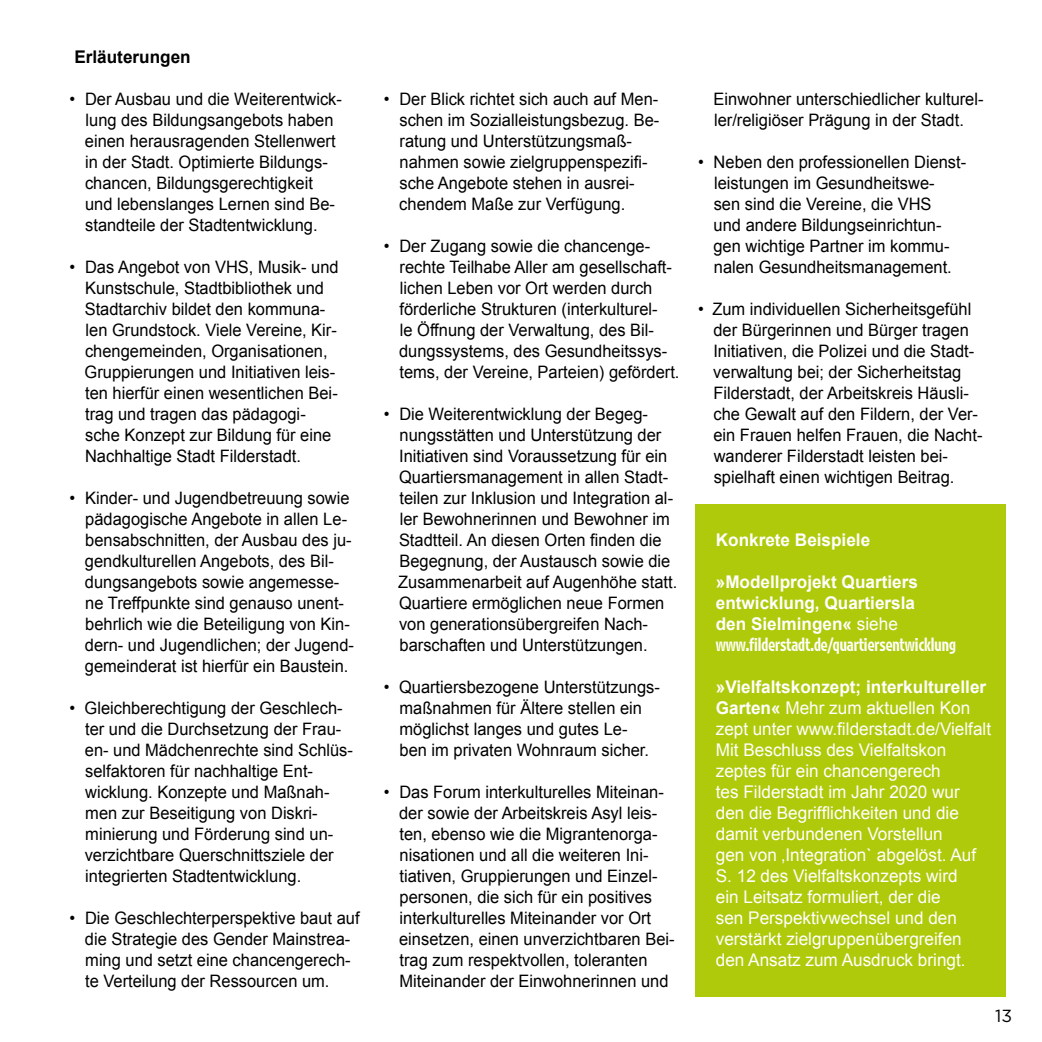
<style>
.page{position:relative;width:1042px;height:1042px;background:#fff}
.page>*{position:absolute;margin:0;border:0;box-sizing:border-box;transform-origin:0 0}
.t1{font:17.5px/21px "Arial";color:#fff}
.t2{font:700 17.5px/21px "Arial";color:#fff}
.t3{font:700 17.5px "Retina MP Condensed";color:#fff}
.t4{font:700 17.5px "Arial";color:#000}
.t5{font:17.5px "Gotham";color:#000}
.t6{font:17.15px/21px "Arial";color:#000;scale:.96 1}
.s1{font-weight:400}
</style>
<div class="page">
<div style="left:694px;top:504px;width:311px;height:492px;background:#afca0b"></div>
<p class="t4" style="left:74px;top:45px;width:118px">Erläuterungen</p>
<p class="t6" style="left:85px;top:89px;width:269px;text-indent:-15px">• Der Ausbau und die Weiterentwick&shy;lung des Bildungsangebots haben einen herausragenden Stellenwert in der Stadt. Optimierte Bildungs&shy;chancen, Bildungsgerechtigkeit und lebenslanges Lernen sind Be&shy;standteile der Stadtentwicklung.</p>
<p class="t6" style="left:85px;top:257px;width:266px;text-indent:-15px">• Das Angebot von VHS, Musik- und Kunstschule, Stadtbibliothek und Stadtarchiv bildet den kommuna&shy;len Grundstock. Viele Vereine, Kir&shy;chengemeinden, Organisationen, Gruppierungen und Initiativen leis&shy;ten hierfür einen wesentlichen Bei&shy;trag und tragen das pädagogi&shy;sche Konzept zur Bildung für eine Nachhaltige Stadt Filderstadt.</p>
<p class="t6" style="left:85px;top:488px;width:282px;text-indent:-15px">• Kinder- und Jugendbetreuung sowie pädagogische Angebote in allen Le&shy;bensabschnitten, der Ausbau des ju&shy;gendkulturellen Angebots, des Bil&shy;dungsangebots sowie angemesse&shy;ne Treffpunkte sind genauso unent&shy;behrlich wie die Beteiligung von Kin&shy;dern- und Jugendlichen; der Jugend&shy;gemeinderat ist hierfür ein Baustein.</p>
<p class="t6" style="left:85px;top:698px;width:281px;text-indent:-15px">• Gleichberechtigung der Geschlech&shy;ter und die Durchsetzung der Frau&shy;en- und Mädchenrechte sind Schlüs&shy;selfaktoren für nachhaltige Ent&shy;wicklung. Konzepte und Maßnah&shy;men zur Beseitigung von Diskri&shy;minierung und Förderung sind un&shy;verzichtbare Querschnittsziele der integrierten Stadtentwicklung.</p>
<p class="t6" style="left:85px;top:907px;width:288px;text-indent:-15px">• Die Geschlechterperspektive baut auf die Strategie des Gender Mainstrea&shy;ming und setzt eine chancengerech&shy;te Verteilung der Ressourcen um.</p>
<p class="t6" style="left:399px;top:88px;width:272px;text-indent:-15px">• Der Blick richtet sich auch auf Men&shy;schen im Sozialleistungsbezug. Be&shy;ratung und Unterstützungsmaß&shy;nahmen sowie zielgruppenspezifi&shy;sche Angebote stehen in ausrei&shy;chendem Maße zur Verfügung.</p>
<p class="t6" style="left:399px;top:235px;width:293px;text-indent:-15px">• Der Zugang sowie die chancenge&shy;rechte Teilhabe Aller am gesellschaft&shy;lichen Leben vor Ort werden durch förderliche Strukturen (interkulturel-<br>le Öffnung der Verwaltung, des Bil&shy;dungssystems, des Gesundheitssys&shy;tems, der Vereine, Parteien) gefördert.</p>
<p class="t6" style="left:398px;top:403px;width:292px;text-indent:-14px">• Die Weiterentwicklung der Begeg&shy;nungsstätten und Unterstützung der Initiativen sind Voraussetzung für ein Quartiersmanagement in allen Stadt&shy;teilen zur Inklusion und Integration al&shy;ler Bewohnerinnen und Bewohner im Stadtteil. An diesen Orten finden die Begegnung, der Austausch sowie die Zusammenarbeit auf Augenhöhe statt.<br>Quartiere ermöglichen neue Formen von generationsübergreifen Nach&shy;barschaften und Unterstützungen.</p>
<p class="t6" style="left:399px;top:676px;width:273px;text-indent:-16px">• Quartiersbezogene Unterstützungs&shy;maßnahmen für Ältere stellen ein möglichst langes und gutes Le-<br>ben im privaten Wohnraum sicher.</p>
<p class="t6" style="left:399px;top:781px;width:288px;text-indent:-15px">• Das Forum interkulturelles Miteinan&shy;der sowie der Arbeitskreis Asyl leis&shy;ten, ebenso wie die Migrantenorga&shy;nisationen und all die weiteren Ini&shy;tiativen, Gruppierungen und Einzel&shy;personen, die sich für ein positives interkulturelles Miteinander vor Ort einsetzen, einen unverzichtbaren Bei&shy;trag zum respektvollen, toleranten Miteinander der Einwohnerinnen und</p>
<p class="t6" style="left:713px;top:88px;width:283px">Einwohner unterschiedlicher kulturel&shy;ler/religiöser Prägung in der Stadt.</p>
<p class="t6" style="left:713px;top:151px;width:265px;text-indent:-15px">• Neben den professionellen Dienst&shy;leistungen im Gesundheitswe-<br>sen sind die Vereine, die VHS<br>und andere Bildungseinrichtun&shy;gen wichtige Partner im kommu&shy;nalen Gesundheitsmanagement.</p>
<p class="t6" style="left:713px;top:298px;width:282px;text-indent:-15px">• Zum individuellen Sicherheitsgefühl der Bürgerinnen und Bürger tragen Initiativen, die Polizei und die Stadt&shy;verwaltung bei; der Sicherheitstag Filderstadt, der Arbeitskreis Häusli&shy;che Gewalt auf den Fildern, der Ver&shy;ein Frauen helfen Frauen, die Nacht&shy;wanderer Filderstadt leisten bei&shy;spielhaft einen wichtigen Beitrag.</p>
<p class="t2" style="left:716px;top:530px;width:156px">Konkrete Beispiele</p>
<p class="t2" style="left:716px;top:572px;width:204px">»Modellprojekt Quartiers</p>
<p class="t2" style="left:716px;top:593px;width:201px">entwicklung, Quartiersla</p>
<p class="t2" style="left:716px;top:614px;width:184px">den Sielmingen« <span class="s1">siehe</span></p>
<p class="t3" style="left:716px;top:632px;width:242px">www.filderstadt.de/quartiersentwicklung</p>
<p class="t2" style="left:716px;top:677px;width:272px">»Vielfaltskonzept; interkultureller<br>Garten« <span class="s1">Mehr zum aktuellen Kon</span></p>
<p class="t1" style="left:716px;top:719px;width:277px">zept unter www.filderstadt.de/Vielfalt</p>
<p class="t1" style="left:716px;top:740px;width:232px">Mit Beschluss des Vielfaltskon</p>
<p class="t1" style="left:716px;top:761px;width:245px">zeptes für ein chancengerech tes Filderstadt im Jahr 2020 wur</p>
<p class="t1" style="left:716px;top:803px;width:245px">den die Begrifflichkeiten und die</p>
<p class="t1" style="left:716px;top:824px;width:262px">damit verbundenen Vorstellun<br>gen von ‚Integration` abgelöst. Auf</p>
<p class="t1" style="left:716px;top:866px;width:251px">S. 12 des Vielfaltskonzepts wird ein Leitsatz formuliert, der die sen Perspektivwechsel und den verstärkt zielgruppenübergreifen den Ansatz zum Ausdruck bringt.</p>
<p class="t5" style="left:995px;top:1004px;width:18px">13</p>
</div>
